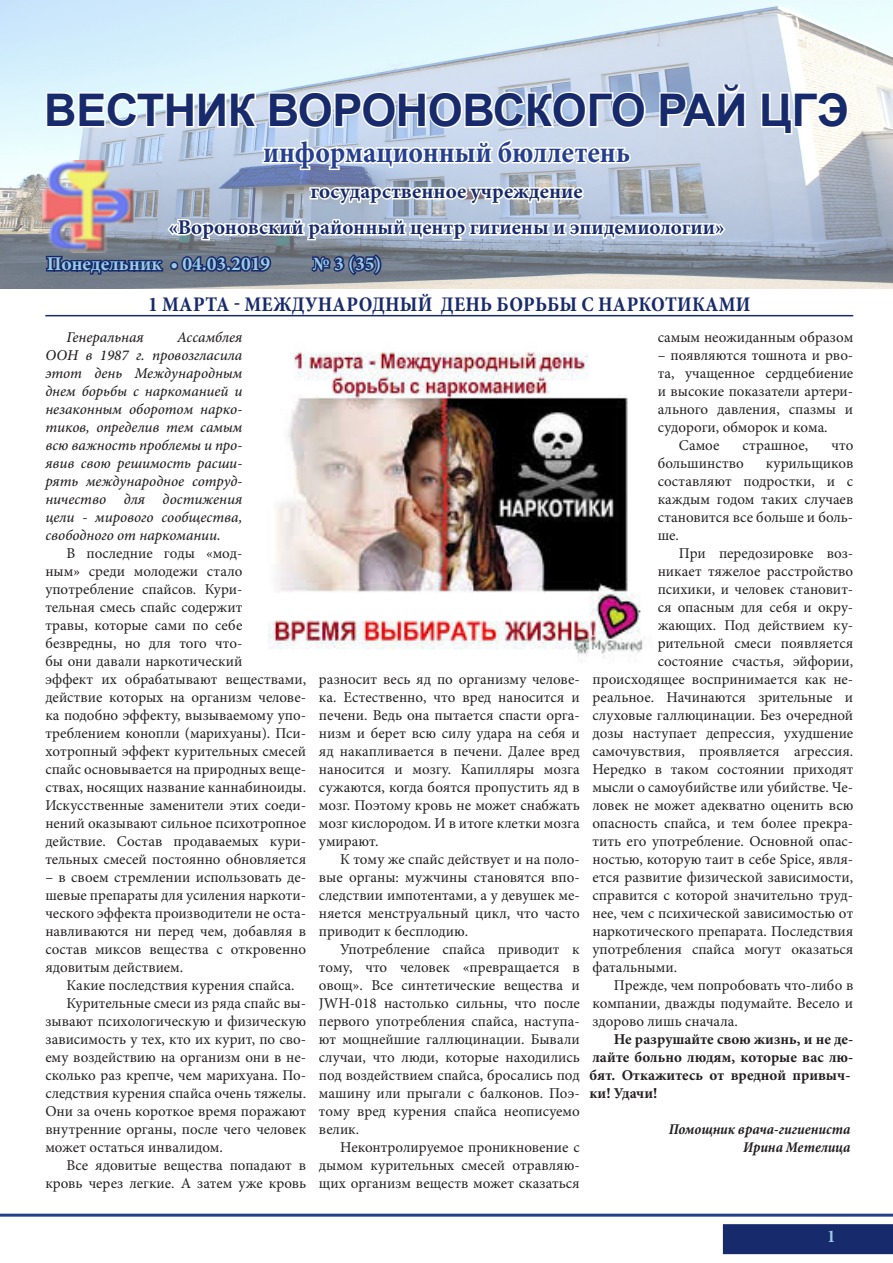
<style>
.page{position:relative;width:893px;height:1263px;background:#fff}
.page>*{position:absolute;margin:0;border:0;box-sizing:border-box;transform-origin:0 0}
.вестник{font:700 45px "Arial";letter-spacing:-.01em;color:#172a6c}
.бюллетень{font:700 condensed 30px "Minion Pro";color:#253f8e}
.рай_цгэ{font:700 21px "Minion Pro";color:#172a6c}
.заголовок{font:700 condensed 21px "Minion Pro";letter-spacing:.01em;color:#172a6c}
.дата_номер{font:700 19.5px "Minion Pro";color:#9bcce3}
.дата_номер-2{font:700 condensed 18px "Minion Pro";color:#9bcce3}
.текст{font:15px/18px "Minion Pro";color:#231f20;text-align:justify}
.текст-2{font:italic 500 15px/18px "Minion Pro";color:#231f20;text-align:justify}
.текст-3{font:700 15px/18px "Minion Pro";color:#231f20}
.автор{font:italic 700 condensed 15px/18px "Minion Pro";color:#231f20;text-align:right}
</style>
<div class="page">
<div style="left:723px;top:1224px;width:170px;height:30px;background:#172a6c"></div>
<img style="left:0;top:0;width:893px;height:288px">
<hr style="left:0;top:1214px;width:893px;height:3px;background:#253f8e">
<svg style="left:759px;top:90px;width:91px;height:46px"></svg>
<svg style="left:44px;top:0;width:703px;height:317px"></svg>
<hr style="left:45px;top:315px;width:808px;height:1px;background:#172a6c">
<img style="left:268px;top:352px;width:377px;height:310px">
<p class="вестник" style="left:44px;top:81px;width:806px">ВЕСТНИК ВОРОНОВСКОГО РАЙ ЦГЭ</p>
<p class="бюллетень" style="left:263px;top:132px;width:368px">информационный бюллетень</p>
<p class="рай_цгэ" style="left:310px;top:176px;width:274px">государственное учреждение</p>
<p class="рай_цгэ" style="left:168px;top:212px;width:558px">«Вороновский районный центр гигиены и эпидемиологии»</p>
<p class="дата_номер" style="left:47px;top:250px;width:225px">Понедельник • 04.03.2019</p>
<p class="дата_номер" style="left:313px;top:250px;width:70px">№ 3 (35)</p>
<p class="заголовок" style="left:148px;top:289px;width:604px">1 МАРТА - МЕЖДУНАРОДНЫЙ ДЕНЬ БОРЬБЫ С НАРКОТИКАМИ</p>
<p class="текст-2" style="left:67px;top:328px;width:79px">Генеральная</p>
<h2 class="бюллетень" style="left:263px;top:96px;width:368px">информационный бюллетень</h2>
<h3 class="рай_цгэ" style="left:310px;top:140px;width:274px">государственное учреждение</h3>
<p class="дата_номер-2" style="left:47px;top:252px;width:78px">04.04.2016</p>
<p class="дата_номер-2" style="left:151px;top:252px;width:139px">Пилотный выпуск</p>
<p class="текст" style="left:658px;top:328px;width:197px">самым неожиданным образом</p>
<p class="текст" style="left:658px;top:346px;width:197px">– появляются тошнота и рво&shy;та, учащенное сердцебиение и высокие показатели артери&shy;ального давления, спазмы и судороги, обморок и кома.</p>
<p class="текст" style="left:679px;top:436px;width:42px">Самое</p>
<p class="текст" style="left:743px;top:436px;width:67px">страшное,</p>
<p class="текст" style="left:831px;top:436px;width:23px">что</p>
<p class="текст" style="left:658px;top:454px;width:88px">большинство</p>
<p class="текст-2" style="left:45px;top:328px;width:199px;text-indent:132px">Ассамблея ООН в 1987 г. провозгласила этот день Международным днем борьбы с наркоманией и незаконным оборотом нарко&shy;тиков, определив тем самым всю важность проблемы и про&shy;явив свою решимость расши&shy;рять международное сотруд&shy;ничество для достижения цели - мирового сообщества, свободного от наркомании.</p>
<p class="текст" style="left:45px;top:544px;width:262px;text-align:left;text-indent:21px">В последние годы «мод-<br>ным» среди молодежи стало употребление спайсов. Кури-<br>тельная смесь спайс содержит<br>травы, которые сами по себе безвредны, но для того что-<br>бы они давали наркотический<br>эффект их обрабатывают веществами, действие которых на организм челове&shy;ка подобно эффекту, вызываемому упо&shy;треблением конопли (марихуаны). Пси&shy;хотропный эффект курительных смесей спайс основывается на природных веще&shy;ствах, носящих название каннабиноиды.<br>Искусственные заменители этих соеди&shy;нений оказывают сильное психотропное действие. Состав продаваемых кури&shy;тельных смесей постоянно обновляется</p>
<p class="текст" style="left:45px;top:868px;width:262px">– в своем стремлении использовать де&shy;шевые препараты для усиления наркоти&shy;ческого эффекта производители не оста&shy;навливаются ни перед чем, добавляя в состав миксов вещества с откровенно ядовитым действием.</p>
<p class="текст" style="left:67px;top:976px;width:229px">Какие последствия курения спайса.</p>
<p class="текст" style="left:45px;top:994px;width:262px;text-indent:21px">Курительные смеси из ряда спайс вы&shy;зывают психологическую и физическую зависимость у тех, кто их курит, по сво&shy;ему воздействию на организм они в не&shy;сколько раз крепче, чем марихуана. По&shy;следствия курения спайса очень тяжелы.<br>Они за очень короткое время поражают внутренние органы, после чего человек может остаться инвалидом.</p>
<p class="текст" style="left:45px;top:1156px;width:262px;text-align:right">Все ядовитые вещества попадают в кровь через легкие. А затем уже кровь</p>
<p class="текст" style="left:658px;top:454px;width:197px;text-indent:108px">курильщиков составляют подростки, и с каждым годом таких случаев становится все больше и боль&shy;ше.</p>
<p class="текст" style="left:679px;top:544px;width:176px">При передозировке воз-</p>
<p class="текст" style="left:658px;top:562px;width:197px">никает тяжелое расстройство</p>
<p class="текст" style="left:658px;top:580px;width:197px">психики, и человек становит-</p>
<p class="текст" style="left:658px;top:598px;width:197px">ся опасным для себя и окру-</p>
<p class="текст" style="left:658px;top:616px;width:197px">жающих. Под действием ку-</p>
<p class="текст" style="left:658px;top:634px;width:197px">рительной смеси появляется</p>
<p class="текст" style="left:658px;top:652px;width:197px">состояние счастья, эйфории,</p>
<p class="текст" style="left:592px;top:670px;width:262px">происходящее воспринимается как не-</p>
<p class="текст" style="left:592px;top:688px;width:262px">реальное. Начинаются зрительные и</p>
<p class="текст" style="left:592px;top:706px;width:262px">слуховые галлюцинации. Без очередной</p>
<p class="текст" style="left:592px;top:724px;width:262px">дозы наступает депрессия, ухудшение</p>
<p class="текст" style="left:592px;top:742px;width:262px">самочувствия, проявляется агрессия.</p>
<p class="текст" style="left:592px;top:760px;width:262px">Нередко в таком состоянии приходят</p>
<p class="текст" style="left:592px;top:778px;width:262px">мысли о самоубийстве или убийстве. Че-</p>
<p class="текст" style="left:592px;top:796px;width:262px">ловек не может адекватно оценить всю</p>
<p class="текст" style="left:592px;top:814px;width:262px">опасность спайса, и тем более прекра-</p>
<p class="текст" style="left:592px;top:832px;width:262px">тить его употребление. Основной опас-</p>
<p class="текст" style="left:592px;top:850px;width:262px">ностью, которую таит в себе Spice, явля-</p>
<p class="текст" style="left:592px;top:868px;width:262px">ется развитие физической зависимости,</p>
<p class="текст" style="left:592px;top:886px;width:262px">справится с которой значительно труд-</p>
<p class="текст" style="left:592px;top:904px;width:262px">нее, чем с психической зависимостью от</p>
<p class="текст" style="left:592px;top:922px;width:262px">наркотического препарата. Последствия</p>
<p class="текст" style="left:592px;top:940px;width:262px">употребления спайса могут оказаться</p>
<p class="текст" style="left:592px;top:958px;width:86px">фатальными.</p>
<p class="текст" style="left:592px;top:976px;width:262px;text-indent:21px">Прежде, чем попробовать что-либо в компании, дважды подумайте. Весело и здорово лишь сначала.</p>
<p class="текст-3" style="left:590px;top:1030px;width:265px;text-indent:24px">Не разрушайте свою жизнь, и не де&shy;лайте больно людям, которые вас лю&shy;бят. Откажитесь от вредной привыч&shy;ки! Удачи!</p>
<p class="автор" style="left:669px;top:1120px;width:183px">Помощник врача-гигиениста<br>Ирина Метелица</p>
<p class="текст" style="left:319px;top:670px;width:262px">разносит весь яд по организму челове&shy;ка. Естественно, что вред наносится и печени. Ведь она пытается спасти орга&shy;низм и берет всю силу удара на себя и яд накапливается в печени. Далее вред наносится и мозгу. Капилляры мозга сужаются, когда боятся пропустить яд в мозг. Поэтому кровь не может снабжать мозг кислородом. И в итоге клетки мозга умирают.</p>
<p class="текст" style="left:319px;top:850px;width:262px;text-indent:21px">К тому же спайс действует и на поло&shy;вые органы: мужчины становятся впо&shy;следствии импотентами, а у девушек ме&shy;няется менструальный цикл, что часто приводит к бесплодию.</p>
<p class="текст" style="left:319px;top:940px;width:262px;text-indent:21px">Употребление спайса приводит к тому, что человек «превращается в овощ». Все синтетические вещества и JWH-018 настолько сильны, что после первого употребления спайса, наступа&shy;ют мощнейшие галлюцинации. Бывали случаи, что люди, которые находились под воздействием спайса, бросались под машину или прыгали с балконов. Поэ&shy;тому вред курения спайса неописуемо велик.</p>
<p class="текст" style="left:319px;top:1138px;width:262px;text-indent:21px">Неконтролируемое проникновение с дымом курительных смесей отравляю&shy;щих организм веществ может сказаться</p>
<p class="дата_номер-2" style="left:827px;top:1224px;width:10px">1</p>
</div>
